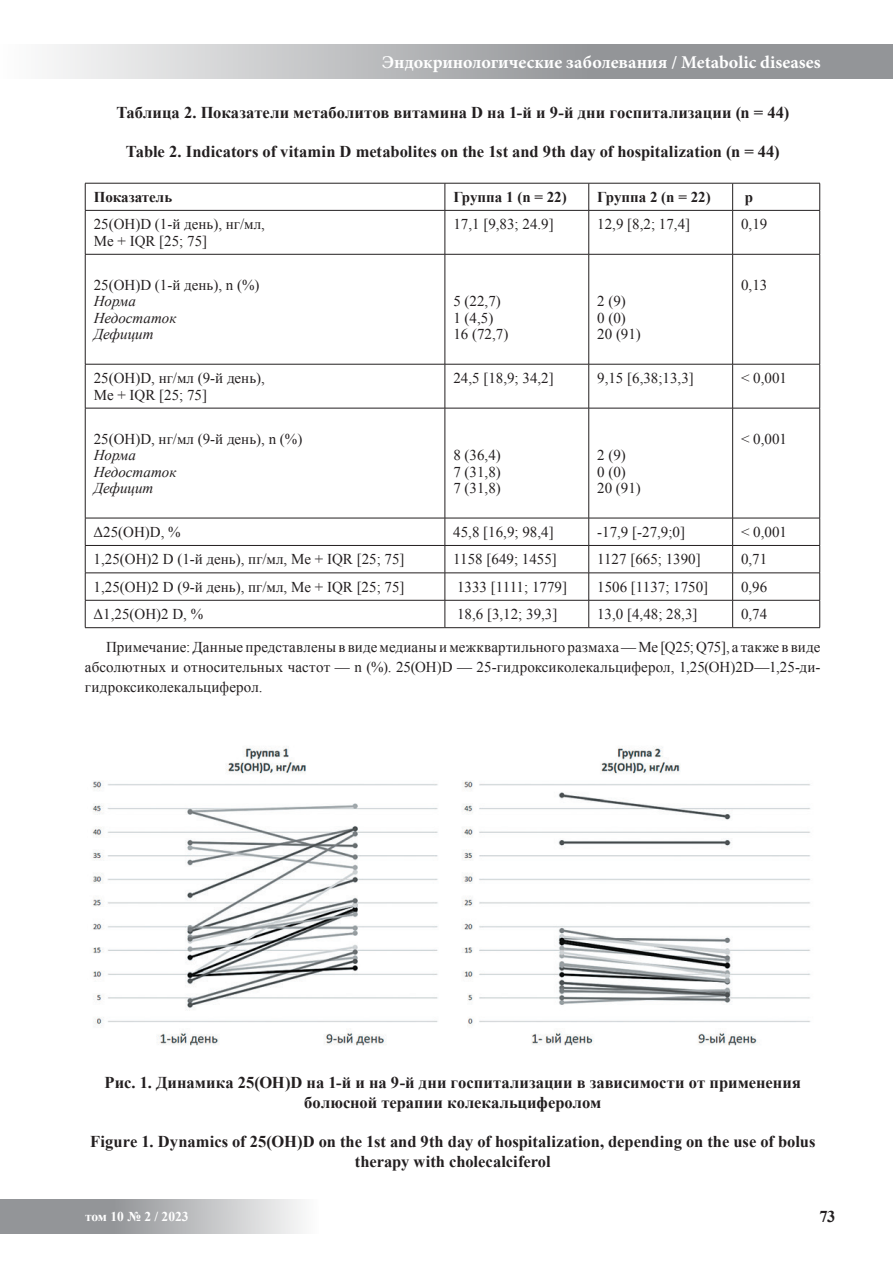
<style>
.page{position:relative;width:893px;height:1263px;background:#fff}
.page>*{position:absolute;margin:0;border:0;box-sizing:border-box;transform-origin:0 0}
.t1{font:700 18px "Minion Pro";color:#fff}
.t2{font:700 16.5px/19.8px "Times New Roman";color:#231f20;text-align:center}
.t3{font:15px/16.5px "Times New Roman";color:#231f20}
.t4{font:italic 15px/16.5px "Times New Roman";color:#231f20}
.t5{font:700 15px "Times New Roman";color:#231f20}
.t6{font:700 13.5px "Times New Roman";color:#fff}
</style>
<div class="page">
<svg style="left:52px;top:45px;width:841px;height:34px;background:#b2b3b5"></svg>
<svg style="left:0;top:1199px;width:302px;height:34px;background:#b1b2b4"></svg>
<svg style="left:86px;top:184px;width:733px;height:443px"></svg>
<hr style="left:85px;top:183px;width:360px;height:1px;background:#231f20">
<svg style="left:85px;top:183px;width:1px;height:27px"></svg>
<hr style="left:445px;top:183px;width:144px;height:1px;background:#231f20">
<svg style="left:445px;top:183px;width:1px;height:27px"></svg>
<hr style="left:589px;top:183px;width:144px;height:1px;background:#231f20">
<svg style="left:588px;top:183px;width:1px;height:27px"></svg>
<hr style="left:733px;top:183px;width:87px;height:1px;background:#231f20">
<svg style="left:732px;top:183px;width:1px;height:27px"></svg>
<svg style="left:819px;top:183px;width:1px;height:27px"></svg>
<hr style="left:85px;top:210px;width:360px;height:1px;background:#231f20">
<hr style="left:85px;top:211px;width:1px;height:43px;background:#231f20">
<hr style="left:445px;top:210px;width:144px;height:1px;background:#231f20">
<hr style="left:445px;top:211px;width:1px;height:43px;background:#231f20">
<hr style="left:589px;top:210px;width:144px;height:1px;background:#231f20">
<hr style="left:588px;top:211px;width:1px;height:43px;background:#231f20">
<hr style="left:733px;top:210px;width:87px;height:1px;background:#231f20">
<hr style="left:732px;top:211px;width:1px;height:43px;background:#231f20">
<hr style="left:819px;top:211px;width:1px;height:43px;background:#231f20">
<hr style="left:85px;top:254px;width:360px;height:1px;background:#231f20">
<hr style="left:85px;top:254px;width:1px;height:110px;background:#231f20">
<hr style="left:445px;top:254px;width:144px;height:1px;background:#231f20">
<hr style="left:445px;top:254px;width:1px;height:110px;background:#231f20">
<hr style="left:589px;top:254px;width:144px;height:1px;background:#231f20">
<hr style="left:588px;top:254px;width:1px;height:110px;background:#231f20">
<hr style="left:733px;top:254px;width:87px;height:1px;background:#231f20">
<hr style="left:732px;top:254px;width:1px;height:110px;background:#231f20">
<hr style="left:819px;top:254px;width:1px;height:110px;background:#231f20">
<hr style="left:85px;top:364px;width:360px;height:1px;background:#231f20">
<hr style="left:85px;top:364px;width:1px;height:44px;background:#231f20">
<hr style="left:445px;top:364px;width:144px;height:1px;background:#231f20">
<hr style="left:445px;top:364px;width:1px;height:44px;background:#231f20">
<hr style="left:589px;top:364px;width:144px;height:1px;background:#231f20">
<hr style="left:588px;top:364px;width:1px;height:44px;background:#231f20">
<hr style="left:733px;top:364px;width:87px;height:1px;background:#231f20">
<hr style="left:732px;top:364px;width:1px;height:44px;background:#231f20">
<hr style="left:819px;top:364px;width:1px;height:44px;background:#231f20">
<hr style="left:85px;top:408px;width:360px;height:1px;background:#231f20">
<hr style="left:85px;top:408px;width:1px;height:110px;background:#231f20">
<hr style="left:445px;top:408px;width:144px;height:1px;background:#231f20">
<hr style="left:445px;top:408px;width:1px;height:110px;background:#231f20">
<hr style="left:589px;top:408px;width:144px;height:1px;background:#231f20">
<hr style="left:588px;top:408px;width:1px;height:110px;background:#231f20">
<hr style="left:733px;top:408px;width:87px;height:1px;background:#231f20">
<hr style="left:732px;top:408px;width:1px;height:110px;background:#231f20">
<hr style="left:819px;top:408px;width:1px;height:110px;background:#231f20">
<hr style="left:85px;top:518px;width:360px;height:1px;background:#231f20">
<hr style="left:445px;top:518px;width:144px;height:1px;background:#231f20">
<hr style="left:589px;top:518px;width:144px;height:1px;background:#231f20">
<hr style="left:733px;top:518px;width:87px;height:1px;background:#231f20">
<hr style="left:85px;top:545px;width:360px;height:1px;background:#231f20">
<hr style="left:445px;top:545px;width:144px;height:1px;background:#231f20">
<hr style="left:589px;top:545px;width:144px;height:1px;background:#231f20">
<hr style="left:733px;top:545px;width:87px;height:1px;background:#231f20">
<hr style="left:85px;top:573px;width:360px;height:1px;background:#231f20">
<hr style="left:445px;top:573px;width:144px;height:1px;background:#231f20">
<hr style="left:589px;top:573px;width:144px;height:1px;background:#231f20">
<hr style="left:733px;top:573px;width:87px;height:1px;background:#231f20">
<hr style="left:85px;top:600px;width:360px;height:1px;background:#231f20">
<svg style="left:85px;top:518px;width:1px;height:109px"></svg>
<hr style="left:445px;top:600px;width:144px;height:1px;background:#231f20">
<svg style="left:445px;top:518px;width:1px;height:109px"></svg>
<hr style="left:589px;top:600px;width:144px;height:1px;background:#231f20">
<svg style="left:588px;top:518px;width:1px;height:109px"></svg>
<hr style="left:733px;top:600px;width:87px;height:1px;background:#231f20">
<svg style="left:732px;top:518px;width:1px;height:109px"></svg>
<svg style="left:819px;top:518px;width:1px;height:109px"></svg>
<hr style="left:85px;top:627px;width:360px;height:1px;background:#231f20">
<hr style="left:445px;top:627px;width:144px;height:1px;background:#231f20">
<hr style="left:589px;top:627px;width:144px;height:1px;background:#231f20">
<hr style="left:733px;top:627px;width:87px;height:1px;background:#231f20">
<img style="left:92px;top:746px;width:719px;height:300px">
<p class="t1" style="left:382px;top:50px;width:440px">Эндокринологические заболевания / Metabolic diseases</p>
<p class="t2" style="left:116px;top:102px;width:674px">Таблица 2. Показатели метаболитов витамина D на 1-й и 9-й дни госпитализации (n = 44)</p>
<p class="t2" style="left:126px;top:141px;width:655px">Table 2. Indicators of vitamin D metabolites on the 1st and 9th day of hospitalization (n = 44)</p>
<p class="t5" style="left:94px;top:186px;width:80px">Показатель</p>
<p class="t5" style="left:453px;top:186px;width:115px">Группа 1 (n = 22)</p>
<p class="t5" style="left:597px;top:186px;width:115px">Группа 2 (n = 22)</p>
<p class="t5" style="left:745px;top:186px;width:10px">р</p>
<p class="t3" style="left:94px;top:216px;width:173px">25(OH)D (1-й день), нг/мл,<br>Me + IQR [25; 75]</p>
<p class="t3" style="left:453px;top:216px;width:102px">17,1 [9,83; 24.9]</p>
<p class="t3" style="left:597px;top:216px;width:94px">12,9 [8,2; 17,4]</p>
<p class="t3" style="left:741px;top:216px;width:28px">0,19</p>
<p class="t3" style="left:94px;top:276px;width:167px">25(OH)D (1-й день), n (%)</p>
<p class="t4" style="left:94px;top:293px;width:84px">Норма<br>Недостаток<br>Дефицит</p>
<p class="t3" style="left:453px;top:293px;width:56px">5 (22,7)<br>1 (4,5)<br>16 (72,7)</p>
<p class="t3" style="left:597px;top:293px;width:45px">2 (9)<br>0 (0)<br>20 (91)</p>
<p class="t3" style="left:741px;top:276px;width:28px">0,13</p>
<p class="t3" style="left:94px;top:370px;width:173px">25(OH)D, нг/мл (9-й день),<br>Me + IQR [25; 75]</p>
<p class="t3" style="left:453px;top:370px;width:102px">24,5 [18,9; 34,2]</p>
<p class="t3" style="left:597px;top:370px;width:98px">9,15 [6,38;13,3]</p>
<p class="t3" style="left:741px;top:370px;width:47px">&lt; 0,001</p>
<p class="t3" style="left:94px;top:430px;width:210px">25(OH)D, нг/мл (9-й день), n (%)</p>
<p class="t4" style="left:94px;top:446px;width:84px">Норма<br>Недостаток<br>Дефицит</p>
<p class="t3" style="left:453px;top:446px;width:49px;text-align:justify">8 (36,4)<br>7 (31,8)<br>7 (31,8)</p>
<p class="t3" style="left:597px;top:446px;width:45px">2 (9)<br>0 (0)<br>20 (91)</p>
<p class="t3" style="left:741px;top:430px;width:47px">&lt; 0,001</p>
<p class="t3" style="left:94px;top:523px;width:89px">Δ25(OH)D, %</p>
<p class="t3" style="left:453px;top:523px;width:102px">45,8 [16,9; 98,4]</p>
<p class="t3" style="left:597px;top:523px;width:89px">-17,9 [-27,9;0]</p>
<p class="t3" style="left:741px;top:523px;width:47px">&lt; 0,001</p>
<p class="t3" style="left:94px;top:551px;width:312px">1,25(ОH)2 D (1-й день), пг/мл, Me + IQR [25; 75]</p>
<p class="t3" style="left:453px;top:551px;width:105px">1158 [649; 1455]</p>
<p class="t3" style="left:597px;top:551px;width:105px">1127 [665; 1390]</p>
<p class="t3" style="left:741px;top:551px;width:28px">0,71</p>
<p class="t3" style="left:94px;top:578px;width:312px">1,25(ОH)2 D (9-й день), пг/мл, Me + IQR [25; 75]</p>
<p class="t3" style="left:457px;top:578px;width:111px">1333 [1111; 1779]</p>
<p class="t3" style="left:597px;top:578px;width:113px">1506 [1137; 1750]</p>
<p class="t3" style="left:741px;top:578px;width:28px">0,96</p>
<p class="t3" style="left:94px;top:606px;width:111px">Δ1,25(ОH)2 D, %</p>
<p class="t3" style="left:457px;top:606px;width:102px">18,6 [3,12; 39,3]</p>
<p class="t3" style="left:597px;top:606px;width:102px">13,0 [4,48; 28,3]</p>
<p class="t3" style="left:741px;top:606px;width:28px">0,74</p>
<p class="t3" style="left:85px;top:637px;width:737px;line-height:19.8px;text-align:justify;text-indent:21px">Примечание: Данные представлены в виде медианы имежквартильного размаха— Me [Q25; Q75], а также в виде абсолютных и относительных частот — n (%). 25(OH)D — 25-гидроксиколекальциферол, 1,25(ОH)2D—1,25-ди&shy;гидроксиколекальциферол.</p>
<p class="t2" style="left:105px;top:1072px;width:698px">Рис. 1. Динамика 25(OH)D на 1-й и на 9-й дни госпитализации в зависимости от применения болюсной терапии колекальциферолом</p>
<p class="t2" style="left:90px;top:1131px;width:727px">Figure 1. Dynamics of 25(OH)D on the 1st and 9th day of hospitalization, depending on the use of bolus therapy with cholecalciferol</p>
<p class="t6" style="left:85px;top:1207px;width:105px">том 10 № 2 / 2023</p>
<p class="t2" style="left:819px;top:1206px;width:18px">73</p>
</div>
